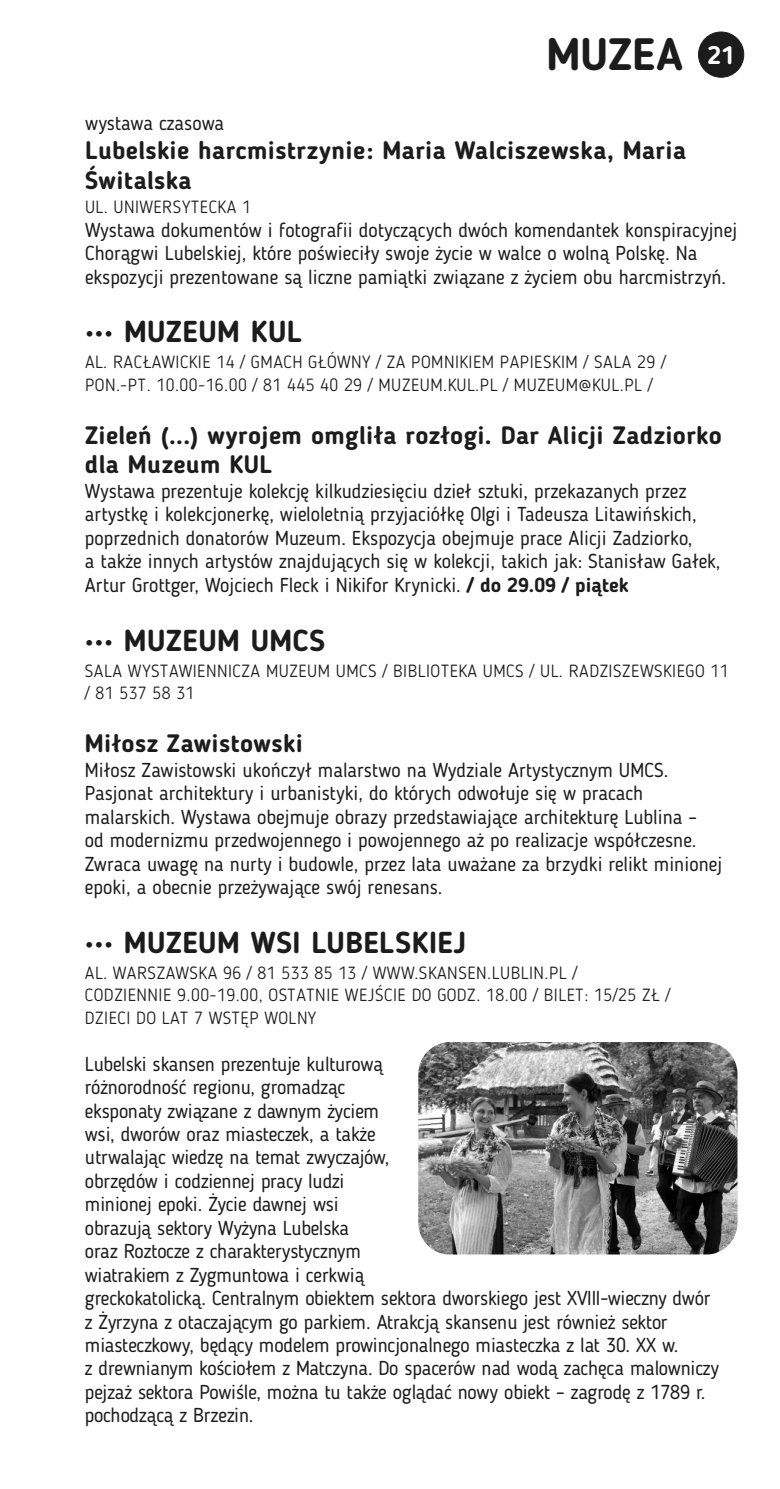
<style>
.page{position:relative;width:780px;height:1489px;background:#fff}
.page>*{position:absolute;margin:0;border:0;box-sizing:border-box;transform-origin:0 0}
.t1{font:700 45px "Blogger Sans";letter-spacing:.005em;color:#1c1c1c}
.t2{font:700 30px "Blogger Sans";letter-spacing:.015em;color:#1c1c1c}
.t3{font:700 25px/29.5px "Blogger Sans";letter-spacing:.015em;color:#1c1c1c}
.t4{font:20px/23.5px "Blogger Sans";color:#1c1c1c}
.t5{font:300 17.5px/22.5px "Blogger Sans";letter-spacing:.03em;color:#1c1c1c}
.s1{font-weight:700}
</style>
<div class="page">
<div style="left:698px;top:32px;width:46px;height:45px;background:#1c1c1c;border:1px solid #1c1c1c;border-radius:50%"></div>
<img style="left:418px;top:1041px;width:319px;height:213px;border-radius:32px">
<h1 class="t1" style="left:546px;top:36px;width:190px">MUZEA <sup>21</sup></h1>
<p class="t4" style="left:85px;top:113px;width:140px">wystawa czasowa</p>
<p class="t3" style="left:85px;top:138px;width:602px">Lubelskie harcmistrzynie: Maria Walciszewska, Maria<br>Świtalska</p>
<p class="t5" style="left:85px;top:197px;width:167px">UL. UNIWERSYTECKA 1</p>
<p class="t4" style="left:85px;top:220px;width:653px">Wystawa dokumentów i fotografii dotyczących dwóch komendantek konspiracyjnej<br>Chorągwi Lubelskiej, które poświeciły swoje życie w walce o wolną Polskę. Na ekspozycji prezentowane są liczne pamiątki związane z życiem obu harcmistrzyń.</p>
<h2 class="t2" style="left:85px;top:319px;width:218px">••• MUZEUM KUL</h2>
<p class="t5" style="left:85px;top:352px;width:582px">AL. RACŁAWICKIE 14 / GMACH GŁÓWNY / ZA POMNIKIEM PAPIESKIM / SALA 29 /<br>PON.-PT. 10.00-16.00 / 81 445 40 29 / MUZEUM.KUL.PL / MUZEUM@KUL.PL /</p>
<p class="t3" style="left:85px;top:422px;width:638px">Zieleń (...) wyrojem omgliła rozłogi. Dar Alicji Zadziorko dla Muzeum KUL</p>
<p class="t4" style="left:85px;top:481px;width:637px">Wystawa prezentuje kolekcję kilkudziesięciu dzieł sztuki, przekazanych przez artystkę i kolekcjonerkę, wieloletnią przyjaciółkę Olgi i Tadeusza Litawińskich, poprzednich donatorów Muzeum. Ekspozycja obejmuje prace Alicji Zadziorko,<br>a także innych artystów znajdujących się w kolekcji, takich jak: Stanisław Gałek, Artur Grottger, Wojciech Fleck i Nikifor Krynicki. <span class="s1">/ do 29.09 / piątek</span></p>
<h2 class="t2" style="left:85px;top:628px;width:242px">••• MUZEUM UMCS</h2>
<p class="t5" style="left:85px;top:660px;width:645px">SALA WYSTAWIENNICZA MUZEUM UMCS / BIBLIOTEKA UMCS / UL. RADZISZEWSKIEGO 11 / 81 537 58 31</p>
<p class="t3" style="left:85px;top:731px;width:219px">Miłosz Zawistowski</p>
<p class="t4" style="left:85px;top:759px;width:639px">Miłosz Zawistowski ukończył malarstwo na Wydziale Artystycznym UMCS.<br>Pasjonat architektury i urbanistyki, do których odwołuje się w pracach malarskich. Wystawa obejmuje obrazy przedstawiające architekturę Lublina –<br>od modernizmu przedwojennego i powojennego aż po realizacje współczesne.<br>Zwraca uwagę na nurty i budowle, przez lata uważane za brzydki relikt minionej epoki, a obecnie przeżywające swój renesans.</p>
<h2 class="t2" style="left:85px;top:929px;width:382px">••• MUZEUM WSI LUBELSKIEJ</h2>
<p class="t5" style="left:85px;top:962px;width:587px">AL. WARSZAWSKA 96 / 81 533 85 13 / WWW.SKANSEN.LUBLIN.PL /<br>CODZIENNIE 9.00-19.00, OSTATNIE WEJŚCIE DO GODZ. 18.00 / BILET: 15/25 ZŁ /<br>DZIECI DO LAT 7 WSTĘP WOLNY</p>
<p class="t4" style="left:85px;top:1053px;width:636px">Lubelski skansen prezentuje kulturową<br>różnorodność regionu, gromadząc<br>eksponaty związane z dawnym życiem<br>wsi, dworów oraz miasteczek, a także<br>utrwalając wiedzę na temat zwyczajów,<br>obrzędów i codziennej pracy ludzi<br>minionej epoki. Życie dawnej wsi<br>obrazują sektory Wyżyna Lubelska<br>oraz Roztocze z charakterystycznym<br>wiatrakiem z Zygmuntowa i cerkwią<br>greckokatolicką. Centralnym obiektem sektora dworskiego jest XVIII-wieczny dwór z Żyrzyna z otaczającym go parkiem. Atrakcją skansenu jest również sektor miasteczkowy, będący modelem prowincjonalnego miasteczka z lat 30. XX w.<br>z drewnianym kościołem z Matczyna. Do spacerów nad wodą zachęca malowniczy pejzaż sektora Powiśle, można tu także oglądać nowy obiekt – zagrodę z 1789 r. pochodzącą z Brzezin.</p>
</div>
